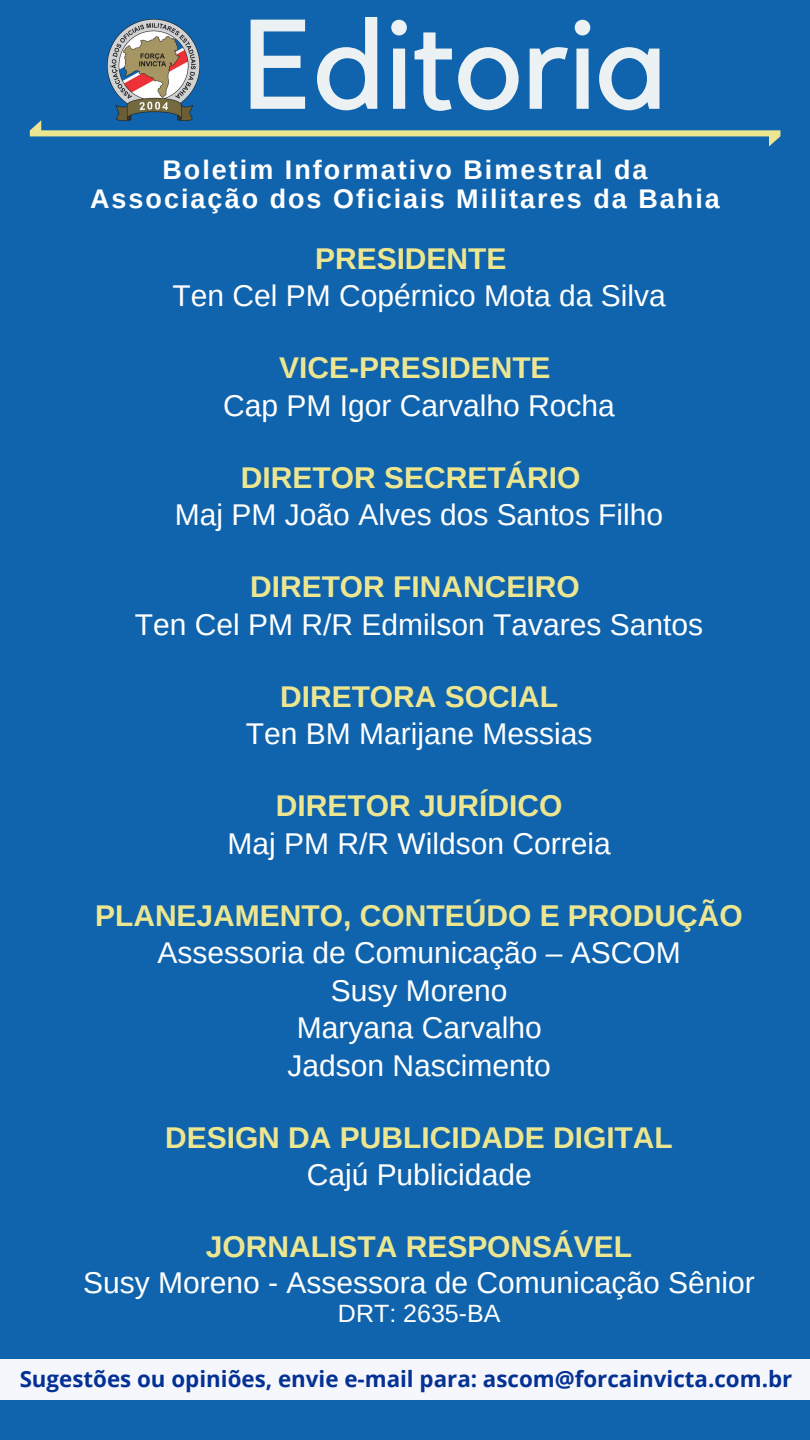
<style>
.page{position:relative;width:810px;height:1440px;background:#1064ad}
.page>*{position:absolute;margin:0;border:0;box-sizing:border-box;transform-origin:0 0}
.t1{font:125.8px "Kollektif";color:#ecf1f3}
.t2{font:30px "Arimo";color:#fff}
.t3{font:700 30px "Arimo";color:#ede691}
.t4{font:700 27px/28.8px "Arimo";letter-spacing:.075em;color:#fff;text-align:center}
.t5{font:25px "Arimo";color:#fff}
.t6{font:700 22.3px "Open Sans";color:#033294}
</style>
<div class="page">
<div style="left:0;top:1359px;width:810px;height:41px;background:#f6f6fd"></div>
<svg style="left:30px;top:120px;width:750px;height:26px"></svg>
<img style="left:108px;top:20px;width:91px;height:100px">
<p class="t1" style="left:244px;top:7px;width:423px">Editoria</p>
<p class="t4" style="left:90px;top:155px;width:631px">Boletim Informativo Bimestral da<br>Associação dos Oficiais Militares da Bahia</p>
<p class="t3" style="left:315px;top:242px;width:193px">PRESIDENTE</p>
<p class="t2" style="left:172px;top:279px;width:495px">Ten Cel PM Copérnico Mota da Silva</p>
<p class="t3" style="left:279px;top:351px;width:273px">VICE-PRESIDENTE</p>
<p class="t2" style="left:223px;top:389px;width:393px">Cap PM Igor Carvalho Rocha</p>
<p class="t3" style="left:241px;top:461px;width:341px">DIRETOR SECRETÁRIO</p>
<p class="t2" style="left:175px;top:498px;width:490px">Maj PM João Alves dos Santos Filho</p>
<p class="t3" style="left:250px;top:570px;width:331px">DIRETOR FINANCEIRO</p>
<p class="t2" style="left:135px;top:608px;width:570px">Ten Cel PM R/R Edmilson Tavares Santos</p>
<p class="t3" style="left:280px;top:680px;width:280px">DIRETORA SOCIAL</p>
<p class="t2" style="left:246px;top:717px;width:348px">Ten BM Marijane Messias</p>
<p class="t3" style="left:276px;top:789px;width:288px">DIRETOR JURÍDICO</p>
<p class="t2" style="left:228px;top:827px;width:385px">Maj PM R/R Wildson Correia</p>
<p class="t3" style="left:95px;top:899px;width:649px">PLANEJAMENTO, CONTEÚDO E PRODUÇÃO</p>
<p class="t2" style="left:157px;top:936px;width:525px">Assessoria de Comunicação – ASCOM</p>
<p class="t2" style="left:331px;top:974px;width:178px">Susy Moreno</p>
<p class="t2" style="left:297px;top:1011px;width:247px">Maryana Carvalho</p>
<p class="t2" style="left:288px;top:1049px;width:265px">Jadson Nascimento</p>
<p class="t3" style="left:165px;top:1121px;width:509px">DESIGN DA PUBLICIDADE DIGITAL</p>
<p class="t2" style="left:307px;top:1158px;width:227px">Cajú Publicidade</p>
<p class="t3" style="left:206px;top:1230px;width:428px">JORNALISTA RESPONSÁVEL</p>
<p class="t2" style="left:83px;top:1265px;width:673px">Susy Moreno - Assessora de Comunicação Sênior</p>
<p class="t5" style="left:338px;top:1299px;width:164px">DRT: 2635-BA</p>
<p class="t6" style="left:20px;top:1364px;width:774px">Sugestões ou opiniões, envie e-mail para: ascom@forcainvicta.com.br</p>
</div>
